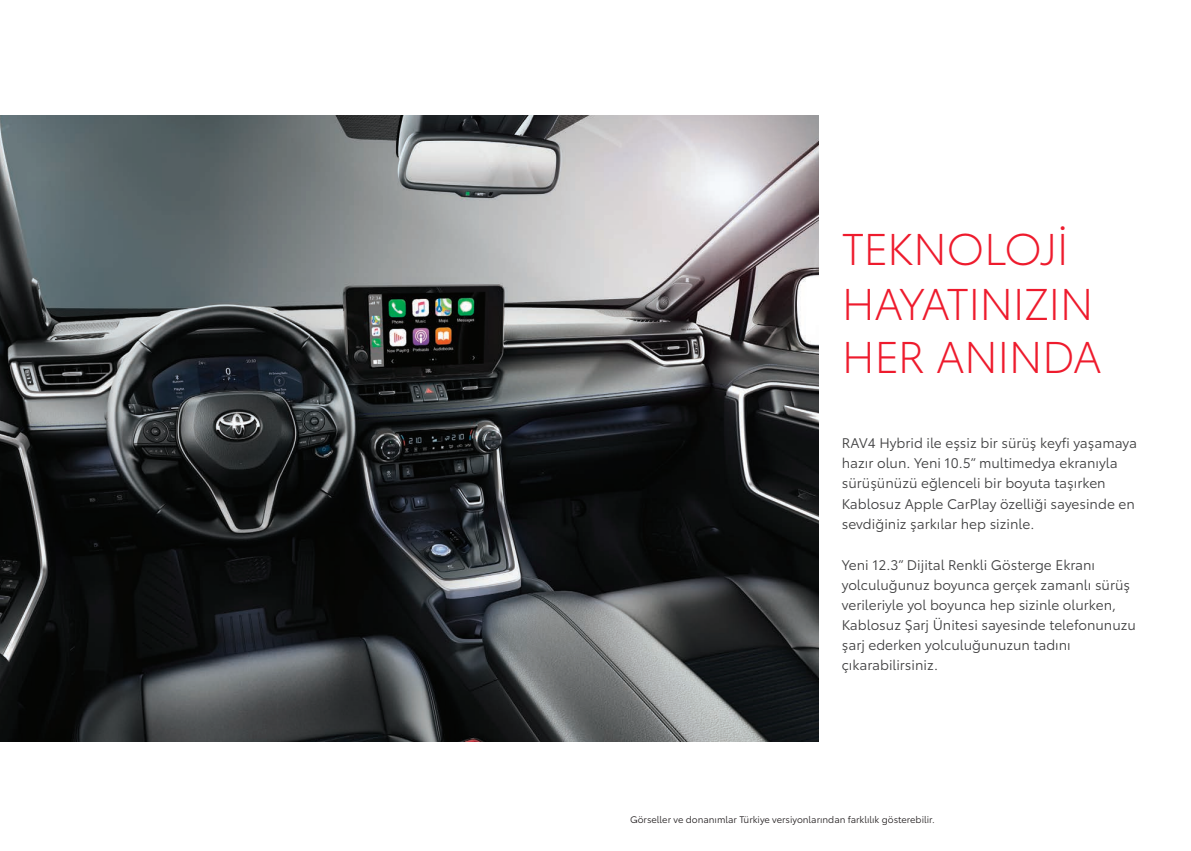
<style>
.page{position:relative;width:1191px;height:851px;background:#fff}
.page>*{position:absolute;margin:0;border:0;box-sizing:border-box;transform-origin:0 0}
.t1{font:300 43.75px/53.9px "Toyota Type";letter-spacing:-.015em;color:#ee1b2d}
.t2{font:13.75px/20px "Toyota Type";color:#3e3e3f}
.t3{font:9.38px "Toyota Type";color:#231f20}
</style>
<div class="page">
<img style="left:0;top:116px;width:819px;height:625px">
<h1 class="t1" style="left:842px;top:219px;width:261px">TEKNOLOJİ<br>HAYATINIZIN<br>HER ANINDA</h1>
<p class="t2" style="left:842px;top:432px;width:297px">RAV4 Hybrid ile eşsiz bir sürüş keyfi yaşamaya hazır olun. Yeni 10.5” multimedya ekranıyla sürüşünüzü eğlenceli bir boyuta taşırken Kablosuz Apple CarPlay özelliği sayesinde en sevdiğiniz şarkılar hep sizinle.</p>
<p class="t2" style="left:842px;top:553px;width:295px">Yeni 12.3” Dijital Renkli Gösterge Ekranı yolculuğunuz boyunca gerçek zamanlı sürüş verileriyle yol boyunca hep sizinle olurken, Kablosuz Şarj Ünitesi sayesinde telefonunuzu şarj ederken yolculuğunuzun tadını çıkarabilirsiniz.</p>
<p class="t3" style="left:630px;top:812px;width:306px">Görseller ve donanımlar Türkiye versiyonlarından farklılık gösterebilir.</p>
</div>
